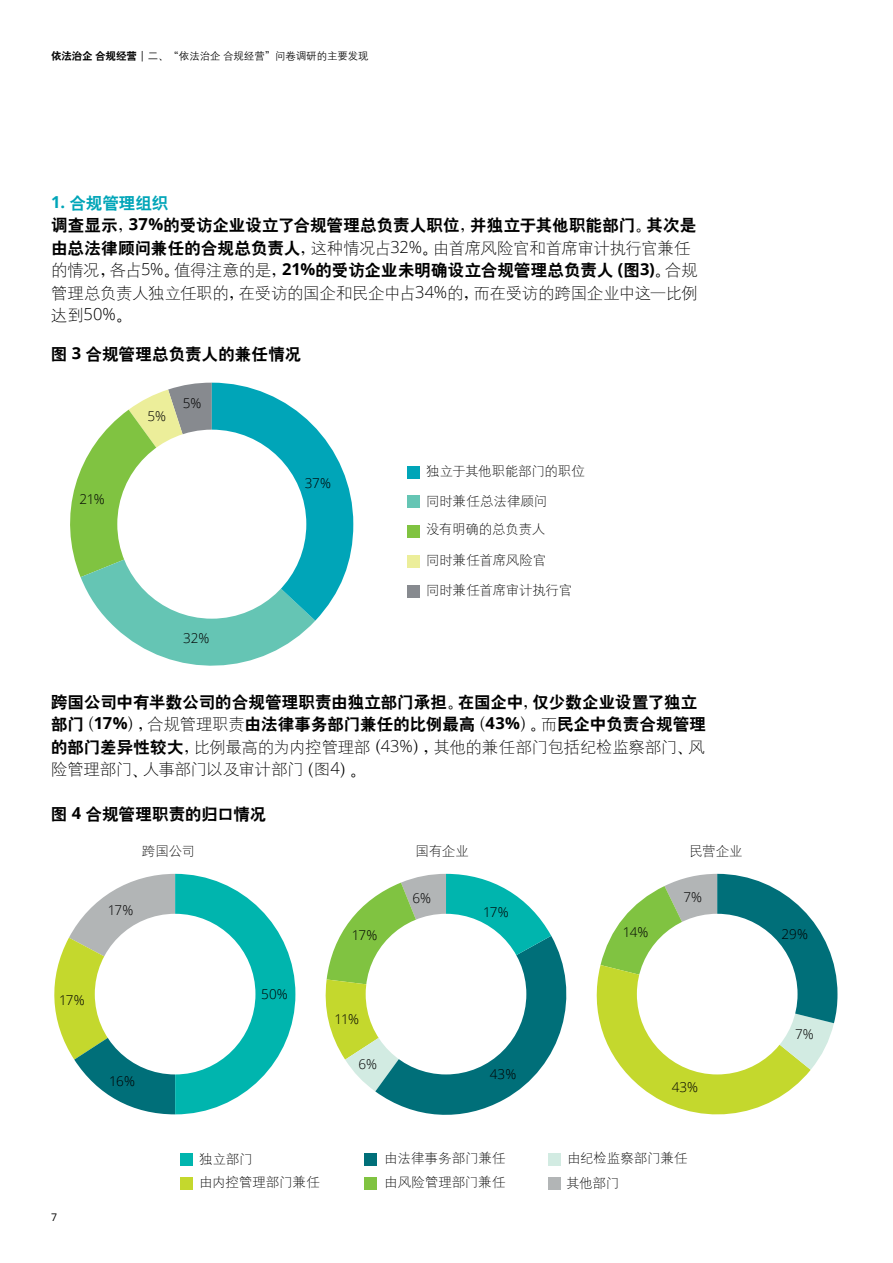
<style>
.page{position:relative;width:893px;height:1263px;background:#fff}
.page>*{position:absolute;margin:0;border:0;box-sizing:border-box;transform-origin:0 0}
.t1{font:16.5px/22.5px "H Yb 2 gj";color:#000}
.t2{font:16.5px/22.5px "H Yg 1 gj";letter-spacing:-.02em;color:#000}
.t3{font:300 16.5px "Open Sans";color:#000}
.t4{font:13.5px/23.9px "H Yg 1 gj";letter-spacing:-.01em;color:#000}
.t5{font:300 13.5px "Open Sans";letter-spacing:-.035em;color:#000}
.t6{font:10.5px "H Yg 2 gj";letter-spacing:-.01em;color:#000}
.t7{font:10.5px "Open Sans";color:#000}
.s1{font-family:"H Yb 2 gj"}
.s2{font-family:"Open Sans"}
.s3{font-family:"H Ya 6 gj"}
.s4{font-family:"Open Sans";font-weight:700;color:#00a5b8}
.s5{color:#00a5b8}
.s6{font-family:"Open Sans";font-weight:700}
.s7{font-family:"Open Sans";font-weight:300}
.s8{font-family:"H Yg 1 gj"}
.s9{font-family:"H Yg 1 gj";font-weight:400}
.s10{font-family:"H Ya 6 gj";font-weight:400}
</style>
<div class="page">
<div style="left:407px;top:466px;width:13px;height:13px;background:#00a5b8"></div>
<div style="left:407px;top:555px;width:13px;height:13px;background:#ecee9a"></div>
<div style="left:407px;top:496px;width:13px;height:12px;background:#65c5b4"></div>
<div style="left:407px;top:525px;width:13px;height:13px;background:#80c341"></div>
<div style="left:407px;top:585px;width:13px;height:12px;background:#878a8f"></div>
<svg style="left:70px;top:383px;width:283px;height:283px"></svg>
<div style="left:117px;top:430px;width:189px;height:189px;background:#fff;border-radius:50%"></div>
<div style="left:180px;top:1153px;width:13px;height:12px;background:#00b5ae"></div>
<div style="left:180px;top:1177px;width:13px;height:13px;background:#c4d82d"></div>
<div style="left:364px;top:1153px;width:13px;height:12px;background:#006f79"></div>
<div style="left:548px;top:1153px;width:13px;height:12px;background:#d2ebe2"></div>
<div style="left:364px;top:1177px;width:13px;height:13px;background:#80c341"></div>
<div style="left:548px;top:1177px;width:13px;height:13px;background:#b2b5b6"></div>
<svg style="left:54px;top:874px;width:241px;height:240px"></svg>
<div style="left:95px;top:914px;width:160px;height:160px;background:#fff;border-radius:50%"></div>
<svg style="left:325px;top:874px;width:242px;height:241px"></svg>
<div style="left:366px;top:914px;width:160px;height:160px;background:#fff;border-radius:50%"></div>
<svg style="left:596px;top:874px;width:241px;height:241px"></svg>
<div style="left:637px;top:914px;width:160px;height:160px;background:#fff;border-radius:50%"></div>
<p class="t6" style="left:51px;top:51px;width:319px"><span class="s1">依法治企合规经营</span> <span class="s2">|</span> 二<span class="s3">、“</span>依法治企合规经营<span class="s3">”</span>问卷调研的主要发现</p>
<p class="t1" style="left:51px;top:191px;width:647px"><span class="s4">1.</span> <span class="s5">合规管理组织<br></span>调查显示<span class="s3">，</span><span class="s6">37%</span>的受访企业设立了合规管理总负责人职位<span class="s3">，</span>并独立于其他职能部门<span class="s3">。</span>其次是</p>
<p class="t2" style="left:51px;top:236px;width:641px"><span class="s1">由总法律顾问兼任的合规总负责人</span><span class="s3">，</span>这种情况占<span class="s7">32%</span><span class="s3">。</span>由首席风险官和首席审计执行官兼任</p>
<p class="t1" style="left:51px;top:259px;width:648px"><span class="s8">的情况</span><span class="s3">，</span><span class="s8">各占</span><span class="s7">5%</span><span class="s3">。</span><span class="s8">值得注意的是</span><span class="s3">，</span><span class="s6">21%</span>的受访企业未明确设立合规管理总负责人 <span class="s6">(</span>图<span class="s6">3)</span><span class="s3">。</span><span class="s8">合规</span></p>
<p class="t2" style="left:51px;top:281px;width:648px">管理总负责人独立任职的<span class="s3">，</span>在受访的国企和民企中占<span class="s7">34%</span>的<span class="s3">，</span>而在受访的跨国企业中这一比例</p>
<p class="t3" style="left:51px;top:303px;width:82px"><span class="s9">达到</span>50%<span class="s10">。</span></p>
<p class="t1" style="left:51px;top:343px;width:252px">图 <span class="s6">3</span> 合规管理总负责人的兼任情况</p>
<p class="t5" style="left:79px;top:490px;width:27px">21%</p>
<p class="t5" style="left:147px;top:406px;width:20px">5%</p>
<p class="t5" style="left:183px;top:394px;width:20px">5%</p>
<p class="t5" style="left:183px;top:629px;width:28px">32%</p>
<p class="t5" style="left:305px;top:474px;width:28px">37%</p>
<p class="t4" style="left:426px;top:459px;width:160px">独立于其他职能部门的职位</p>
<p class="t4" style="left:426px;top:489px;width:123px">同时兼任总法律顾问</p>
<p class="t4" style="left:426px;top:517px;width:121px">没有明确的总负责人</p>
<p class="t4" style="left:426px;top:548px;width:122px">同时兼任首席风险官</p>
<p class="t4" style="left:426px;top:578px;width:148px">同时兼任首席审计执行官</p>
<p class="t1" style="left:51px;top:690px;width:656px">跨国公司中有半数公司的合规管理职责由独立部门承担<span class="s3">。</span>在国企中<span class="s3">，</span>仅少数企业设置了独立部门<span class="s3">（</span><span class="s6">17%</span><span class="s3">），</span><span class="s8">合规管理职责</span>由法律事务部门兼任的比例最高<span class="s3">（</span><span class="s6">43%</span><span class="s3">）。</span><span class="s8">而</span>民企中负责合规管理</p>
<p class="t2" style="left:51px;top:735px;width:655px"><span class="s1">的部门差异性较大</span><span class="s3">，</span>比例最高的为内控管理部<span class="s3">（</span><span class="s7">43%</span><span class="s3">），</span>其他的兼任部门包括纪检监察部门<span class="s3">、</span>风险管理部门<span class="s3">、</span>人事部门以及审计部门<span class="s3">（</span>图<span class="s7">4</span><span class="s3">）。</span></p>
<p class="t1" style="left:51px;top:803px;width:217px">图 <span class="s6">4</span> 合规管理职责的归口情况</p>
<p class="t4" style="left:142px;top:839px;width:55px">跨国公司</p>
<p class="t4" style="left:415px;top:839px;width:55px">国有企业</p>
<p class="t4" style="left:689px;top:839px;width:55px">民营企业</p>
<p class="t5" style="left:108px;top:901px;width:27px">17%</p>
<p class="t5" style="left:59px;top:991px;width:27px">17%</p>
<p class="t5" style="left:109px;top:1072px;width:27px">16%</p>
<p class="t7" style="left:51px;top:1210px;width:8px">7</p>
<p class="t5" style="left:261px;top:984px;width:28px">50%</p>
<p class="t5" style="left:352px;top:926px;width:27px">17%</p>
<p class="t5" style="left:335px;top:1009px;width:26px">11%</p>
<p class="t5" style="left:358px;top:1055px;width:20px">6%</p>
<p class="t5" style="left:412px;top:888px;width:20px">6%</p>
<p class="t5" style="left:483px;top:903px;width:27px">17%</p>
<p class="t5" style="left:490px;top:1065px;width:28px">43%</p>
<p class="t5" style="left:623px;top:923px;width:27px">14%</p>
<p class="t5" style="left:683px;top:887px;width:20px">7%</p>
<p class="t5" style="left:672px;top:1078px;width:28px">43%</p>
<p class="t4" style="left:199px;top:1147px;width:55px">独立部门</p>
<p class="t4" style="left:567px;top:1146px;width:122px">由纪检监察部门兼任</p>
<p class="t4" style="left:199px;top:1170px;width:122px">由内控管理部门兼任</p>
<p class="t4" style="left:384px;top:1146px;width:123px">由法律事务部门兼任由风险管理部门兼任</p>
<p class="t4" style="left:566px;top:1171px;width:55px">其他部门</p>
<p class="t5" style="left:781px;top:924px;width:28px">29%</p>
<p class="t5" style="left:795px;top:1019px;width:20px">7%</p>
<p class="t5" style="left:795px;top:1025px;width:20px">7%</p>
</div>
